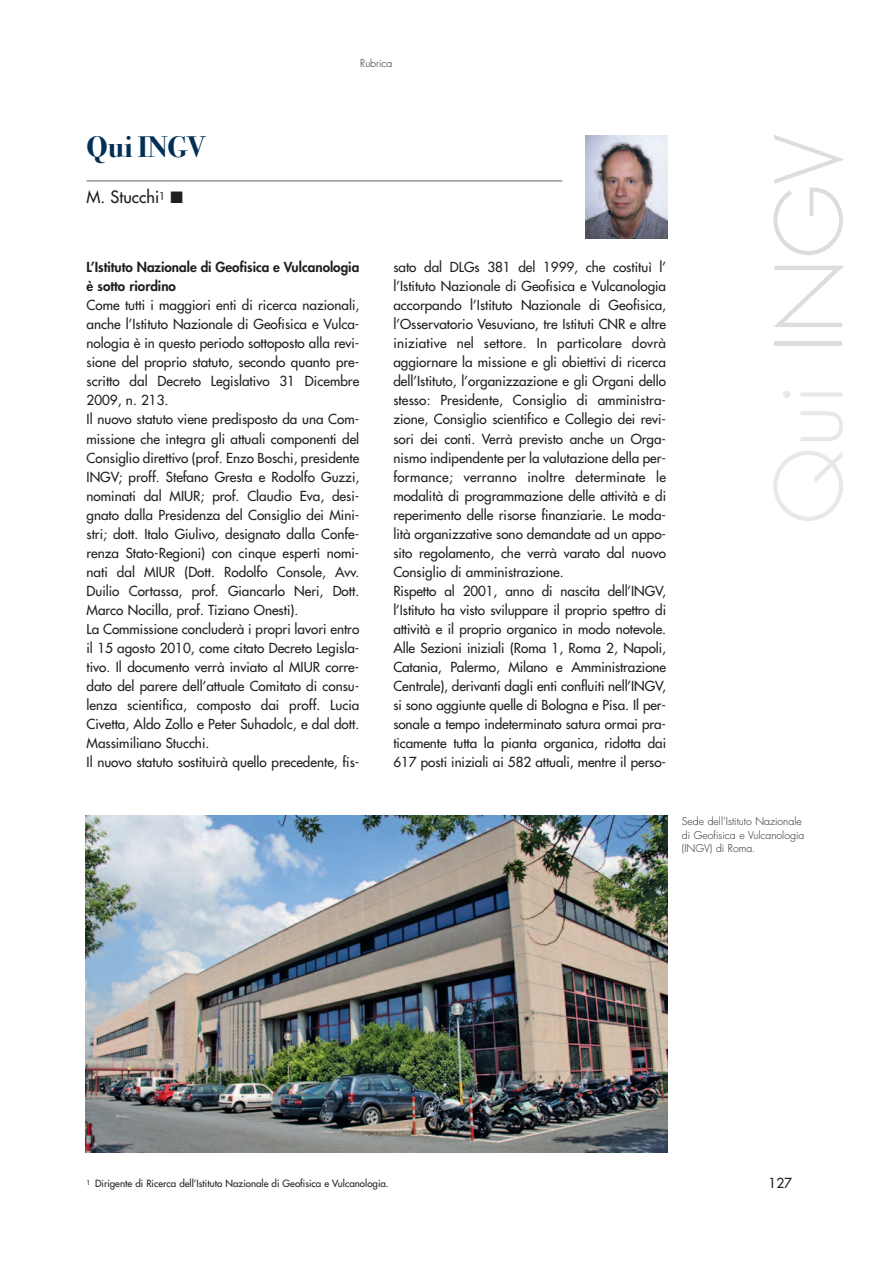
<style>
.page{position:relative;width:893px;height:1263px;background:#fff}
.page>*{position:absolute;margin:0;border:0;box-sizing:border-box;transform-origin:0 0}
.t1{font:300 90px "Futura";color:#dcdddf}
.t2{font:30px "Bodoni Svty Two ITCTT Bold";color:#002e54}
.t3{font:16.5px "Futura";color:#231f20}
.t4{font:13.5px/19px "Futura";color:#231f20}
.t5{font:800 13.5px/19px "Futura";color:#231f20}
.t6{font:300 10.5px/13.8px "Futura";color:#231f20}
.t7{font:9.75px "Futura";color:#231f20}
.s1{color:#e7e8e9}
</style>
<div class="page">
<hr style="left:87px;top:180px;width:475px;height:2px;background:#939598">
<img style="left:585px;top:136px;width:83px;height:102px">
<img style="left:85px;top:815px;width:583px;height:338px">
<p class="t6" style="left:360px;top:57px;width:34px">Rubrica</p>
<h2 class="t2" style="left:87px;top:122px;width:120px">Qui INGV</h2>
<p class="t3" style="left:87px;top:189px;width:98px">M. Stucchi<sup>1</sup> ■</p>
<p class="t5" style="left:87px;top:259px;width:274px">L’Istituto Nazionale di Geofisica e Vulcanologia è sotto riordino</p>
<p class="t4" style="left:87px;top:297px;width:274px">Come tutti i maggiori enti di ricerca nazionali, anche l’Istituto Nazionale di Geofisica e Vulca&shy;nologia è in questo periodo sottoposto alla revi&shy;sione del proprio statuto, secondo quanto pre&shy;scritto dal Decreto Legislativo 31 Dicembre 2009, n. 213.<br>Il nuovo statuto viene predisposto da una Com&shy;missione che integra gli attuali componenti del Consiglio direttivo (prof. Enzo Boschi, presidente INGV; proff. Stefano Gresta e Rodolfo Guzzi, nominati dal MIUR; prof. Claudio Eva, desi&shy;gnato dalla Presidenza del Consiglio dei Mini&shy;stri; dott. Italo Giulivo, designato dalla Confe&shy;renza Stato-Regioni) con cinque esperti nomi&shy;nati dal MIUR (Dott. Rodolfo Console, Avv.<br>Duilio Cortassa, prof. Giancarlo Neri, Dott.<br>Marco Nocilla, prof. Tiziano Onesti).<br>La Commissione concluderà i propri lavori entro il 15 agosto 2010, come citato Decreto Legisla&shy;tivo. Il documento verrà inviato al MIUR corre&shy;dato del parere dell’attuale Comitato di consu&shy;lenza scientifica, composto dai proff. Lucia Civetta, Aldo Zollo e Peter Suhadolc, e dal dott.<br>Massimiliano Stucchi.<br>Il nuovo statuto sostituirà quello precedente, fis-</p>
<p class="t4" style="left:393px;top:258px;width:274px">sato dal DLGs 381 del 1999, che costituì l’ l’Istituto Nazionale di Geofisica e Vulcanologia accorpando l’Istituto Nazionale di Geofisica, l’Osservatorio Vesuviano, tre Istituti CNR e altre iniziative nel settore. In particolare dovrà aggiornare la missione e gli obiettivi di ricerca dell’Istituto, l’organizzazione e gli Organi dello stesso: Presidente, Consiglio di amministra&shy;zione, Consiglio scientifico e Collegio dei revi&shy;sori dei conti. Verrà previsto anche un Orga&shy;nismo indipendente per la valutazione della per&shy;formance; verranno inoltre determinate le modalità di programmazione delle attività e di reperimento delle risorse finanziarie. Le moda&shy;lità organizzative sono demandate ad un appo&shy;sito regolamento, che verrà varato dal nuovo Consiglio di amministrazione.<br>Rispetto al 2001, anno di nascita dell’INGV, l’Istituto ha visto sviluppare il proprio spettro di attività e il proprio organico in modo notevole.<br>Alle Sezioni iniziali (Roma 1, Roma 2, Napoli, Catania, Palermo, Milano e Amministrazione Centrale), derivanti dagli enti confluiti nell’INGV, si sono aggiunte quelle di Bologna e Pisa. Il per&shy;sonale a tempo indeterminato satura ormai pra&shy;ticamente tutta la pianta organica, ridotta dai 617 posti iniziali ai 582 attuali, mentre il perso-</p>
<h1 class="t1" style="left:768px;top:524px;width:391px;rotate:-90deg"><span class="s1">Qui</span> INGV</h1>
<p class="t6" style="left:682px;top:815px;width:124px">Sede dell’Istituto Nazionale di Geofisica e Vulcanologia (INGV) di Roma.</p>
<p class="t7" style="left:87px;top:1178px;width:304px"><sup>1</sup> Dirigente di Ricerca dell’Istituto Nazionale di Geofisica e Vulcanologia.</p>
<p class="t4" style="left:769px;top:1175px;width:25px">127</p>
</div>
